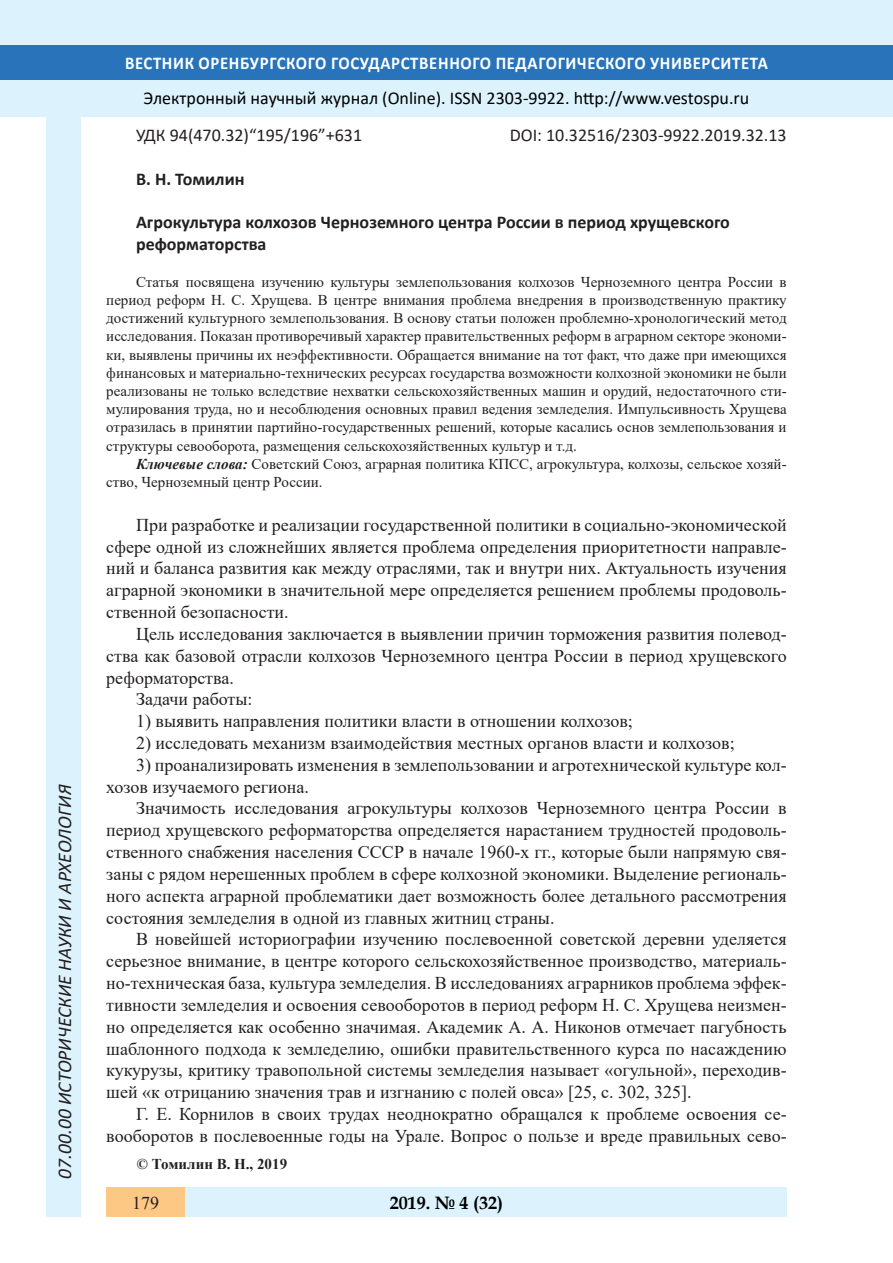
<style>
.page{position:relative;width:893px;height:1263px;background:#fff}
.page>*{position:absolute;margin:0;border:0;box-sizing:border-box;transform-origin:0 0}
.t1{font:italic 19.5px "Calibri";color:#231f20}
.Стиль2{font:18px/21.8px "Times New Roman";color:#231f20;text-align:justify}
.Заголовок_2{font:700 18px/21.8px "Calibri";color:#231f20}
.t2{font:18px "Calibri";color:#000}
.t3{font:700 18px "Calibri";letter-spacing:.04em;color:#fff;scale:.93 1}
.Заголовок_2-2{font:18px "Calibri";color:#231f20}
.t4{font:700 18px "Book Antiqua";color:#000}
.литература{font:15px/18.1px "Times New Roman";color:#231f20;text-align:justify}
.Стиль2-2{font:700 15px "Times New Roman";color:#231f20}
.s1{font-weight:700;font-style:italic}
</style>
<div class="page">
<div style="left:0;top:0;width:893px;height:116px;background:#dcf2fc"></div>
<div style="left:0;top:45px;width:893px;height:34px;background:#2873ba"></div>
<div style="left:47px;top:116px;width:34px;height:1101px;background:#dcf2fc"></div>
<div style="left:106px;top:1188px;width:681px;height:29px;background:#dcf2fc"></div>
<div style="left:106px;top:1188px;width:79px;height:29px;background:#fdc784"></div>
<p class="t1" style="left:51px;top:1179px;width:395px;rotate:-90deg">07.00.00 ИСТОРИЧЕСКИЕ НАУКИ И АРХЕОЛОГИЯ</p>
<p class="t1" style="left:51px;top:1105px;width:206px;rotate:-90deg">БИОЛОГИЧЕСКИЕ НАУКИ</p>
<p class="t1" style="left:51px;top:1169px;width:11px;rotate:-90deg">3</p>
<p class="t3" style="left:125px;top:50px;width:693px">ВЕСТНИК ОРЕНБУРГСКОГО ГОСУДАРСТВЕННОГО ПЕДАГОГИЧЕСКОГО УНИВЕРСИТЕТА</p>
<p class="t2" style="left:144px;top:85px;width:607px">Электронный научный журнал (Online). ISSN 2303-9922. http://www.vestospu.ru</p>
<p class="t2" style="left:583px;top:85px;width:13px">t</p>
<p class="t2" style="left:583px;top:85px;width:13px">t</p>
<p class="Заголовок_2-2" style="left:510px;top:123px;width:278px">DOI: 10.32516/2303-9922.2019.32.13</p>
<p class="Заголовок_2-2" style="left:136px;top:123px;width:228px">УДК 94(470.32)“195/196”+631</p>
<p class="Заголовок_2" style="left:136px;top:168px;width:110px">В. Н. Томилин</p>
<p class="Заголовок_2" style="left:136px;top:211px;width:595px">Агрокультура колхозов Черноземного центра России в период хрущевского реформаторства</p>
<p class="литература" style="left:106px;top:272px;width:682px;text-indent:30px">Статья посвящена изучению культуры землепользования колхозов Черноземного центра России в период реформ Н. С. Хрущева. В центре внимания проблема внедрения в производственную практику достижений культурного землепользования. В основу статьи положен проблемно-хронологический метод исследования. Показан противоречивый характер правительственных реформ в аграрном секторе экономи&shy;ки, выявлены причины их неэффективности. Обращается внимание на тот факт, что даже при имеющихся финансовых и материально-технических ресурсах государства возможности колхозной экономики не были реализованы не только вследствие нехватки сельскохозяйственных машин и орудий, недостаточного сти&shy;мулирования труда, но и несоблюдения основных правил ведения земледелия. Импульсивность Хрущева отразилась в принятии партийно-государственных решений, которые касались основ землепользования и структуры севооборота, размещения сельскохозяйственных культур и т.д.</p>
<p class="литература" style="left:106px;top:454px;width:682px;text-indent:30px"><span class="s1">Ключевые слова:</span> Советский Союз, аграрная политика КПСС, агрокультура, колхозы, сельское хозяй&shy;ство, Черноземный центр России.</p>
<p class="Стиль2" style="left:106px;top:513px;width:682px;text-indent:30px">При разработке и реализации государственной политики в социально-экономической сфере одной из сложнейших является проблема определения приоритетности направле&shy;ний и баланса развития как между отраслями, так и внутри них. Актуальность изучения аграрной экономики в значительной мере определяется решением проблемы продоволь&shy;ственной безопасности.</p>
<p class="Стиль2" style="left:106px;top:622px;width:682px;text-indent:30px">Цель исследования заключается в выявлении причин торможения развития полевод&shy;ства как базовой отрасли колхозов Черноземного центра России в период хрущевского реформаторства.</p>
<p class="Стиль2" style="left:136px;top:688px;width:118px">Задачи работы:</p>
<p class="Стиль2" style="left:136px;top:710px;width:498px">1) выявить направления политики власти в отношении колхозов;</p>
<p class="Стиль2" style="left:136px;top:731px;width:600px">2) исследовать механизм взаимодействия местных органов власти и колхозов;</p>
<p class="Стиль2" style="left:106px;top:753px;width:682px;text-indent:30px">3) проанализировать изменения в землепользовании и агротехнической культуре кол&shy;хозов изучаемого региона.</p>
<p class="Стиль2" style="left:106px;top:797px;width:682px;text-indent:30px">Значимость исследования агрокультуры колхозов Черноземного центра России в период хрущевского реформаторства определяется нарастанием трудностей продоволь&shy;ственного снабжения населения СССР в начале 1960-х гг., которые были напрямую свя&shy;заны с рядом нерешенных проблем в сфере колхозной экономики. Выделение региональ&shy;ного аспекта аграрной проблематики дает возможность более детального рассмотрения состояния земледелия в одной из главных житниц страны.</p>
<p class="Стиль2" style="left:106px;top:928px;width:682px;text-indent:30px">В новейшей историографии изучению послевоенной советской деревни уделяется серьезное внимание, в центре которого сельскохозяйственное производство, материаль&shy;но-техническая база, культура земледелия. В исследованиях аграрников проблема эффек&shy;тивности земледелия и освоения севооборотов в период реформ Н. С. Хрущева неизмен&shy;но определяется как особенно значимая. Академик А. А. Никонов отмечает пагубность шаблонного подхода к земледелию, ошибки правительственного курса по насаждению кукурузы, критику травопольной системы земледелия называет «огульной», переходив&shy;шей «к отрицанию значения трав и изгнанию с полей овса» [25, с. 302, 325].</p>
<p class="Стиль2" style="left:106px;top:1102px;width:682px;text-align:right">Г. Е. Корнилов в своих трудах неоднократно обращался к проблеме освоения се&shy;вооборотов в послевоенные годы на Урале. Вопрос о пользе и вреде правильных сево-</p>
<p class="Стиль2-2" style="left:137px;top:1153px;width:152px">© Томилин В. Н., 2019</p>
<p class="t4" style="left:390px;top:1190px;width:115px">2019. № 4 (32)</p>
<p class="Стиль2" style="left:132px;top:1191px;width:28px">179</p>
<p class="t4" style="left:460px;top:1190px;width:39px">2 6</p>
<p class="t4" style="left:417px;top:1190px;width:10px">8</p>
<p class="t4" style="left:460px;top:1190px;width:39px">1 25</p>
</div>
